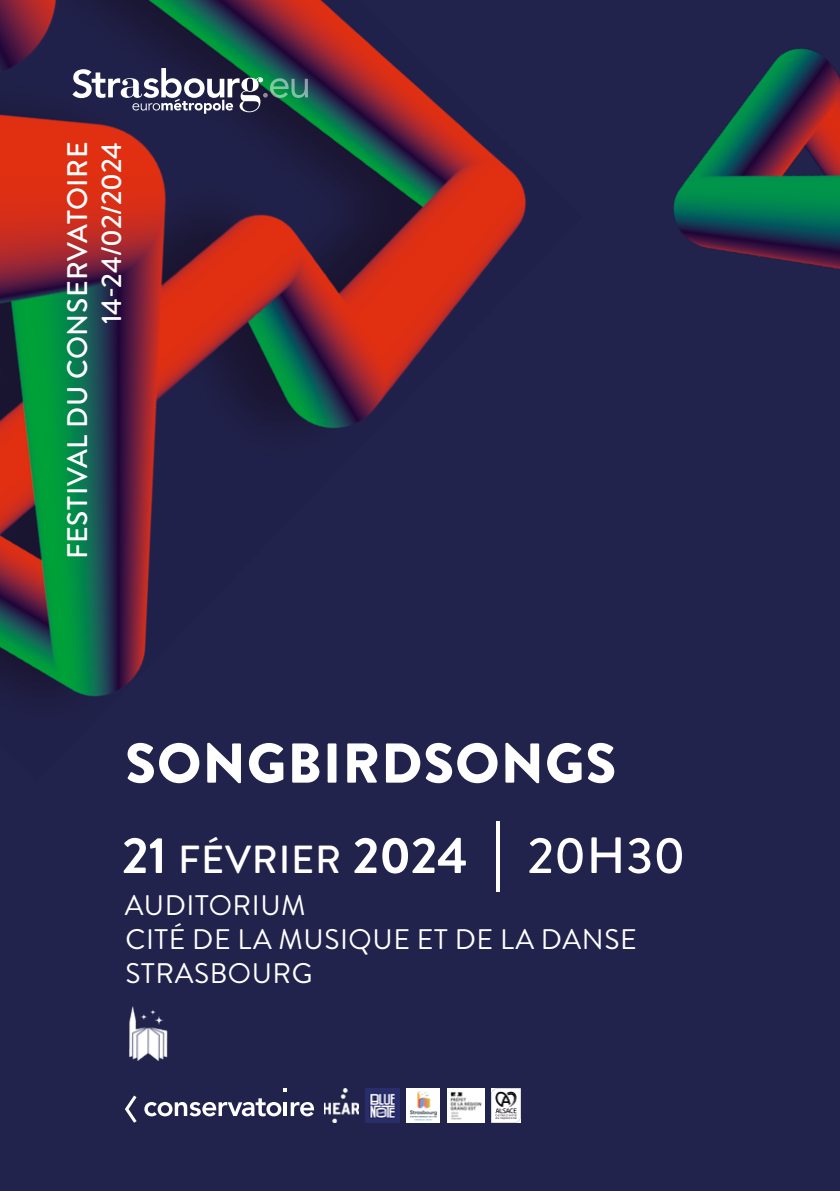
<style>
.page{position:relative;width:840px;height:1191px;background:#fff}
.page>*{position:absolute;margin:0;border:0;box-sizing:border-box;transform-origin:0 0}
.t1{font:900 56px "Brandon Grotesque";letter-spacing:.02em;color:#fff}
.t2{font:500 39.2px "Brandon Grotesque";letter-spacing:.02em;color:#fff}
.t3{font:28.2px/34px "Brandon Grotesque";letter-spacing:.02em;color:#fff}
.t4{font:500 28.2px/34px "Brandon Grotesque";letter-spacing:.02em;color:#fff;text-align:right}
.s1{font-weight:700;font-size:51px}
.s2{font-size:51px}
</style>
<div class="page">
<div style="left:0;top:0;width:839px;height:1191px;background:#21234d"></div>
<img style="left:0;top:0;width:526px;height:701px">
<svg style="left:72px;top:68px;width:236px;height:46px"></svg>
<img style="left:129px;top:1006px;width:39px;height:55px">
<svg style="left:125px;top:1095px;width:12px;height:27px"></svg>
<svg style="left:283px;top:1088px;width:4px;height:4px"></svg>
<svg style="left:144px;top:1098px;width:137px;height:18px"></svg>
<hr style="left:283px;top:1102px;width:4px;height:14px;background:#fff">
<svg style="left:290px;top:1102px;width:24px;height:14px"></svg>
<img style="left:447px;top:1088px;width:37px;height:34px">
<img style="left:491px;top:1088px;width:28px;height:35px">
<img style="left:406px;top:1088px;width:34px;height:34px">
<img style="left:365px;top:1088px;width:34px;height:35px">
<img style="left:324px;top:1088px;width:34px;height:34px">
<img style="left:673px;top:48px;width:166px;height:221px">
<p class="t4" style="left:61px;top:559px;width:419px;rotate:-90deg">FESTIVAL DU CONSERVATOIRE<br>14-24/02/2024</p>
<h1 class="t1" style="left:125px;top:723px;width:492px">SONGBIRDSONGS</h1>
<h2 class="t2" style="left:122px;top:832px;width:564px"><span class="s1">21</span> FÉVRIER <span class="s1">2024</span> ⏐ <span class="s2">20H30</span></h2>
<p class="t3" style="left:125px;top:888px;width:513px">AUDITORIUM<br>CITÉ DE LA MUSIQUE ET DE LA DANSE<br>STRASBOURG</p>
</div>
